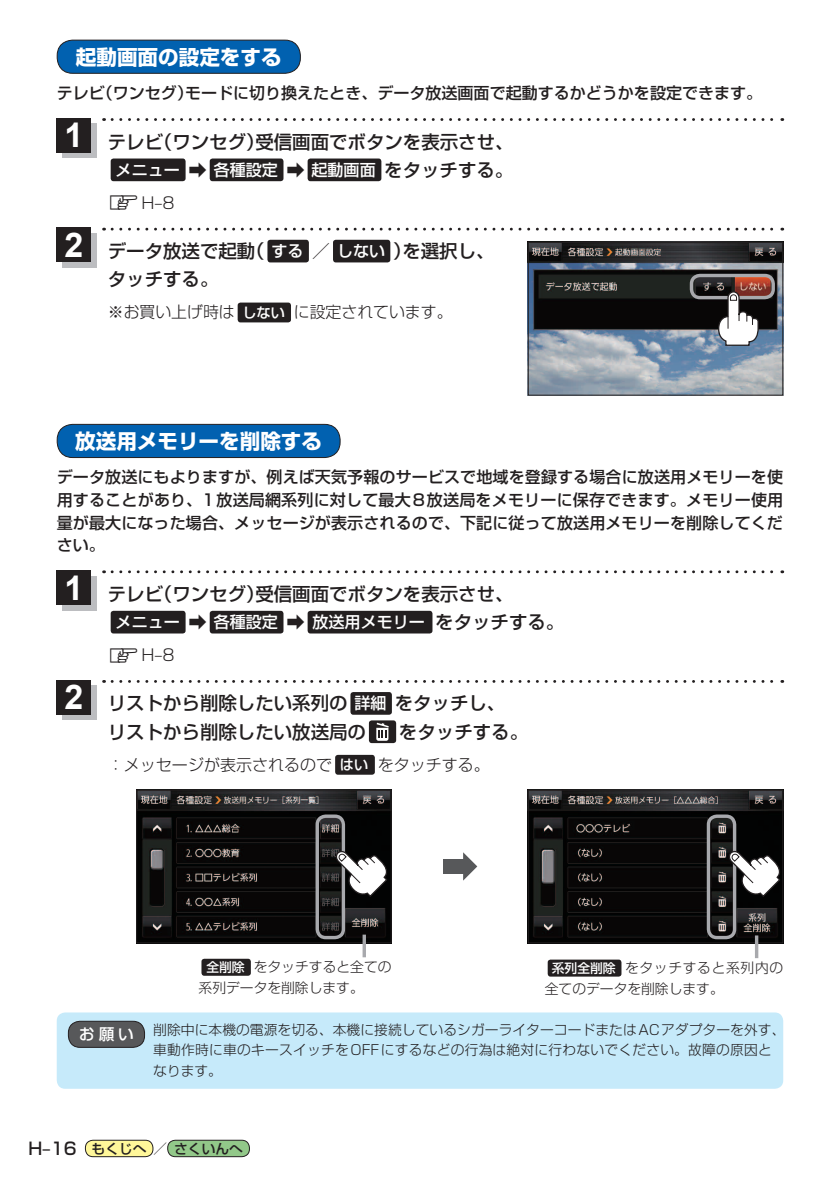
<style>
.page{position:relative;width:840px;height:1191px;background:#fff}
.page>*{position:absolute;margin:0;border:0;box-sizing:border-box;transform-origin:0 0}
.t1{font:700 34px "Arial";color:#fff}
.t2{font:700 20.6px "Shin Go Pro";color:#fff}
.t3{font:500 18.4px/28.4px "Shin Go Pro";color:#231f20}
.t4{font:500 16px/22.6px "Shin Go Pro";letter-spacing:.005em;color:#231f20;text-align:justify}
.t5{font:500 16px/33px "Shin Go Pro";color:#fff}
.t6{font:300 16px "Shin Go Pro";color:#231f20}
.t7{font:500 15.6px "Shin Go Pro";color:#fff}
.t8{font:300 13.8px/20.6px "Shin Go Pro";letter-spacing:.005em;color:#231f20}
.t9{font:500 13.8px "Shin Go Pro";color:#231f20}
.s1{font-size:18.4px;color:#231f20}
.s2{font-family:"MC1";font-weight:400;font-size:14.2px;color:#231f20}
.s3{font-weight:300;color:#231f20}
.s4{font-size:16px;color:#fff}
.s5{font-weight:500;font-size:14.2px;color:#fff}
.s6{font-weight:500;font-size:12.8px;color:#fff}
.s7{font-size:17px}
.s8{font-size:14.2px}
</style>
<div class="page">
<div style="left:85px;top:1140px;width:68px;height:16px;background:#fff79a;border-radius:8px"></div>
<div style="left:85px;top:1140px;width:68px;height:17px;border:1px solid #231f20;border-radius:8px"></div>
<div style="left:168px;top:1140px;width:81px;height:16px;background:#92c889;border-radius:8px"></div>
<div style="left:167px;top:1140px;width:82px;height:17px;border:1px solid #231f20;border-radius:8px"></div>
<div style="left:267px;top:240px;width:42px;height:22px;background:#231f20;border-radius:3px"></div>
<div style="left:333px;top:240px;width:57px;height:22px;background:#231f20;border-radius:3px"></div>
<div style="left:237px;top:302px;width:54px;height:20px;background:#231f20;border-radius:3px"></div>
<svg style="left:112px;top:228px;width:670px;height:2px"></svg>
<div style="left:62px;top:233px;width:34px;height:34px;background:#bcbdc0"></div>
<div style="left:57px;top:228px;width:34px;height:34px;background:#231f20"></div>
<img style="left:529px;top:244px;width:251px;height:149px">
<div style="left:527px;top:242px;width:255px;height:153px;border:1px solid #231f20"></div>
<div style="left:689px;top:274px;width:85px;height:25px;border:3px solid #a8a9ad;border-radius:9px"></div>
<svg style="left:717px;top:290px;width:42px;height:57px"></svg>
<div style="left:111px;top:158px;width:74px;height:23px;background:#231f20;border-radius:3px"></div>
<div style="left:209px;top:158px;width:74px;height:23px;background:#231f20;border-radius:3px"></div>
<div style="left:307px;top:158px;width:74px;height:23px;background:#231f20;border-radius:3px"></div>
<svg style="left:112px;top:118px;width:670px;height:3px"></svg>
<div style="left:62px;top:124px;width:34px;height:34px;background:#bcbdc0"></div>
<div style="left:57px;top:118px;width:34px;height:34px;background:#231f20"></div>
<div style="left:57px;top:40px;width:243px;height:33px;background:#0161b0;border-radius:16px"></div>
<div style="left:57px;top:40px;width:243px;height:34px;border:1px solid #231f20;border-radius:16px"></div>
<div style="left:57px;top:424px;width:283px;height:33px;background:#0161b0;border-radius:16px"></div>
<div style="left:57px;top:424px;width:283px;height:34px;border:1px solid #231f20;border-radius:16px"></div>
<div style="left:111px;top:611px;width:74px;height:22px;background:#231f20;border-radius:3px"></div>
<div style="left:209px;top:611px;width:74px;height:22px;background:#231f20;border-radius:3px"></div>
<div style="left:307px;top:611px;width:125px;height:22px;background:#231f20;border-radius:3px"></div>
<svg style="left:112px;top:570px;width:670px;height:3px"></svg>
<div style="left:62px;top:576px;width:34px;height:34px;background:#bcbdc0"></div>
<div style="left:57px;top:570px;width:34px;height:34px;background:#231f20"></div>
<div style="left:57px;top:1012px;width:725px;height:76px;background:#c6eafa;border-radius:9px"></div>
<div style="left:68px;top:1021px;width:76px;height:26px;background:#57585a;border-radius:12px"></div>
<div style="left:68px;top:1021px;width:77px;height:26px;border:1px solid #231f20;border-radius:12px"></div>
<div style="left:350px;top:692px;width:41px;height:22px;background:#231f20;border-radius:3px"></div>
<div style="left:369px;top:720px;width:27px;height:23px;background:#231f20;border-radius:3px"></div>
<svg style="left:376px;top:722px;width:12px;height:19px"></svg>
<div style="left:335px;top:755px;width:39px;height:19px;background:#231f20;border-radius:3px"></div>
<svg style="left:112px;top:680px;width:670px;height:3px"></svg>
<div style="left:62px;top:685px;width:34px;height:34px;background:#bcbdc0"></div>
<div style="left:57px;top:680px;width:34px;height:34px;background:#231f20"></div>
<div style="left:442px;top:859px;width:23px;height:14px;background:#57585a"></div>
<svg style="left:463px;top:852px;width:14px;height:28px"></svg>
<img style="left:138px;top:791px;width:251px;height:150px">
<div style="left:136px;top:789px;width:255px;height:154px;border:1px solid #231f20"></div>
<div style="left:315px;top:814px;width:30px;height:125px;border:3px solid #a8a9ad;border-radius:9px"></div>
<div style="left:201px;top:958px;width:50px;height:17px;background:#231f20;border-radius:3px"></div>
<svg style="left:362px;top:934px;width:4px;height:23px"></svg>
<svg style="left:334px;top:849px;width:55px;height:49px"></svg>
<img style="left:529px;top:791px;width:251px;height:150px">
<div style="left:527px;top:789px;width:255px;height:154px;border:1px solid #231f20"></div>
<div style="left:706px;top:814px;width:29px;height:125px;border:3px solid #a8a9ad;border-radius:9px"></div>
<div style="left:547px;top:959px;width:74px;height:17px;background:#231f20;border-radius:3px"></div>
<hr style="left:754px;top:935px;width:3px;height:23px;background:#a8a9ad">
<svg style="left:726px;top:849px;width:55px;height:49px"></svg>
<p class="t2" style="left:76px;top:40px;width:207px">起動画面の設定をする</p>
<p class="t4" style="left:57px;top:80px;width:706px">テレビ（ワンセグ）モードに切り換えたとき、データ放送画面で起動するかどうかを設定できます。</p>
<h1 class="t1" style="left:64px;top:113px;width:20px">1</h1>
<h1 class="t1" style="left:64px;top:222px;width:20px">2</h1>
<p class="t3" style="left:108px;top:125px;width:407px">テレビ（ワンセグ）受信画面でボタンを表示させ、</p>
<p class="t5" style="left:108px;top:151px;width:407px;text-indent:8px">メニュー <span class="s1">➡</span> 各種設定 <span class="s1">➡</span> 起動画面<span class="s1">をタッチする。</span><span class="s2">z</span><span class="s3">H–8</span></p>
<p class="t3" style="left:108px;top:235px;width:388px">データ放送で起動（<span class="s4">する</span>／<span class="s4">しない</span>）を選択し、タッチする。</p>
<p class="t6" style="left:108px;top:299px;width:346px">※お買い上げ時は<span class="s5">しない</span> に設定されています。</p>
<p class="t2" style="left:75px;top:424px;width:248px">放送用メモリーを削除する</p>
<p class="t4" style="left:57px;top:464px;width:727px">データ放送にもよりますが、例えば天気予報のサービスで地域を登録する場合に放送用メモリーを使用することがあり、1放送局網系列に対して最大8放送局をメモリーに保存できます。メモリー使用量が最大になった場合、メッセージが表示されるので、下記に従って放送用メモリーを削除してください。</p>
<h1 class="t1" style="left:64px;top:565px;width:20px">1</h1>
<h1 class="t1" style="left:64px;top:675px;width:20px">2</h1>
<p class="t3" style="left:108px;top:577px;width:407px">テレビ（ワンセグ）受信画面でボタンを表示させ、</p>
<p class="t5" style="left:108px;top:603px;width:458px;text-indent:8px">メニュー <span class="s1">➡</span> 各種設定 <span class="s1">➡</span> 放送用メモリー <span class="s1">をタッチする。</span><span class="s2">z</span><span class="s3">H–8</span></p>
<p class="t3" style="left:108px;top:687px;width:399px">リストから削除したい系列の<span class="s4">詳細</span>をタッチし、リストから削除したい放送局の</p>
<p class="t3" style="left:399px;top:715px;width:130px">をタッチする。</p>
<p class="t6" style="left:108px;top:751px;width:383px">：メッセージが表示されるので<span class="s5">はい</span> をタッチする。</p>
<p class="t8" style="left:198px;top:955px;width:194px;text-indent:8px"><span class="s6">全削除</span> をタッチすると全ての系列データを削除します。</p>
<p class="t8" style="left:544px;top:956px;width:240px;text-indent:7px"><span class="s6">系列全削除</span> をタッチすると系列内の全てのデータを削除します。</p>
<p class="t7" style="left:79px;top:1021px;width:56px">お願い</p>
<p class="t8" style="left:153px;top:1017px;width:633px">削除中に本機の電源を切る、本機に接続しているシガーライターコードまたはACアダプターを外す、車動作時に車のキースイッチをOFFにするなどの行為は絶対に行わないでください。故障の原因となります。</p>
<p class="t9" style="left:28px;top:1137px;width:216px"><span class="s7">H–16</span> もくじへ<span class="s8">／</span>さくいんへ</p>
</div>
